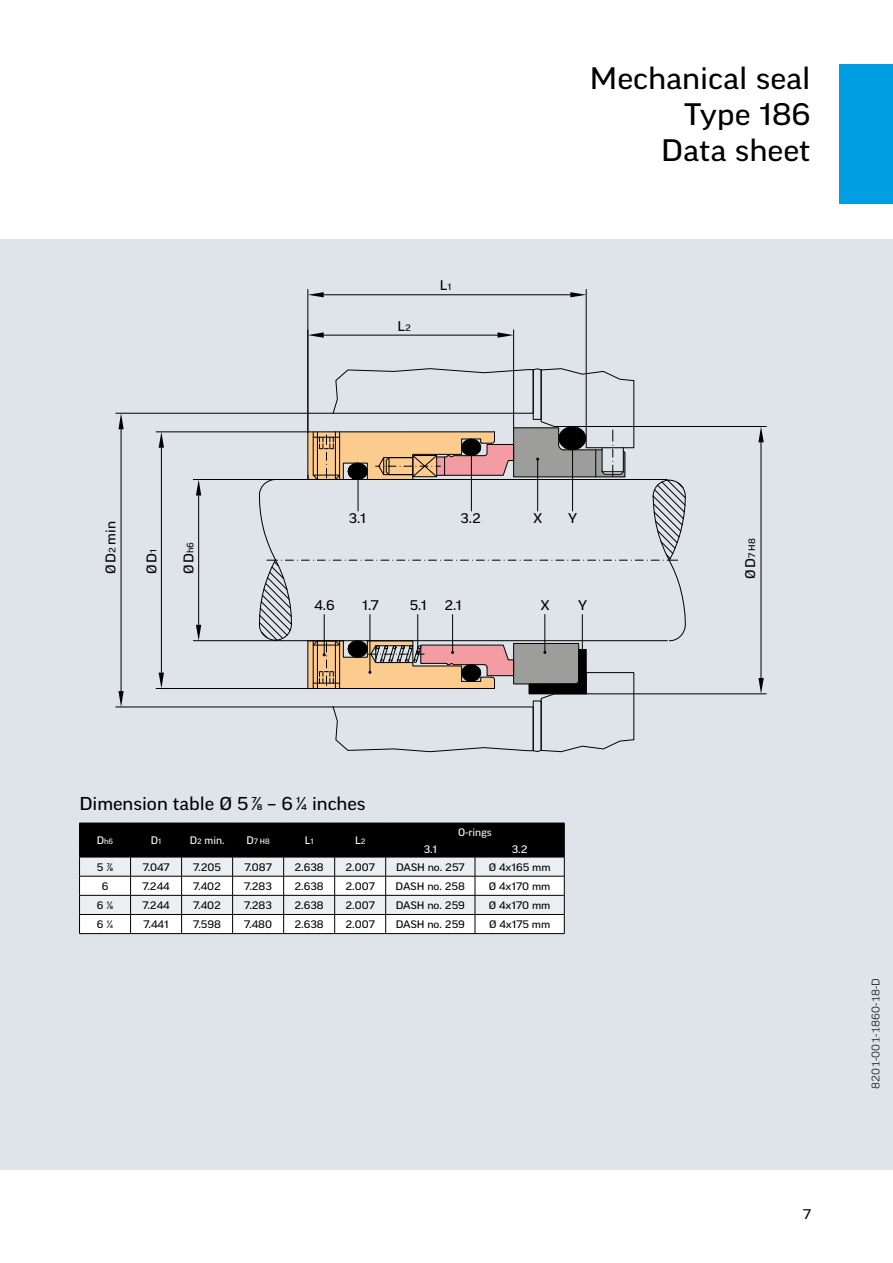
<style>
.page{position:relative;width:893px;height:1263px;background:#fff}
.page>*{position:absolute;margin:0;border:0;box-sizing:border-box;transform-origin:0 0}
.t1{font:expanded 30px/36px "Good Pro";color:#000;text-align:right}
.t2{font:expanded 18px "Good Pro";color:#000}
.t3{font:expanded 13.5px "Good Pro";letter-spacing:.125em;color:#000}
.t4{font:expanded 10.5px "Good Pro";color:#000}
.t5{font:expanded 10.5px "Good Pro";color:#fff;scale:.96 1}
.t6{font:300 expanded 10.5px "Good Pro";color:#000}
.t7{font:expanded 10.5px "Good Pro";color:#fff}
.t8{font:expanded 9px "Good Pro";color:#000}
.t9{font:expanded 7.5px "Good Pro";color:#fff;scale:.96 1}
.s1{font-size:9px}
.s2{font-size:13.5px}
.s3{font-size:10.5px}
.s4{font-size:7.5px}
</style>
<div class="page">
<div style="left:0;top:239px;width:893px;height:931px;background:#dee4e9"></div>
<div style="left:839px;top:65px;width:54px;height:139px;background:#009fe3"></div>
<hr style="left:79px;top:933px;width:52px;height:1px;background:#000">
<hr style="left:131px;top:933px;width:51px;height:1px;background:#000">
<hr style="left:182px;top:933px;width:51px;height:1px;background:#000">
<hr style="left:233px;top:933px;width:51px;height:1px;background:#000">
<hr style="left:284px;top:933px;width:51px;height:1px;background:#000">
<hr style="left:335px;top:933px;width:51px;height:1px;background:#000">
<hr style="left:386px;top:933px;width:89px;height:1px;background:#000">
<hr style="left:475px;top:933px;width:89px;height:1px;background:#000">
<svg style="left:79px;top:823px;width:486px;height:110px"></svg>
<hr style="left:156px;top:431px;width:152px;height:1px;background:#000">
<hr style="left:156px;top:688px;width:152px;height:1px;background:#000">
<hr style="left:116px;top:706px;width:217px;height:1px;background:#000">
<hr style="left:116px;top:413px;width:217px;height:1px;background:#000">
<svg style="left:118px;top:691px;width:6px;height:16px"></svg>
<hr style="left:161px;top:448px;width:1px;height:225px;background:#000">
<hr style="left:121px;top:429px;width:1px;height:262px;background:#000">
<svg style="left:159px;top:673px;width:5px;height:15px"></svg>
<svg style="left:159px;top:432px;width:5px;height:16px"></svg>
<svg style="left:118px;top:413px;width:6px;height:16px"></svg>
<hr style="left:307px;top:289px;width:1px;height:143px;background:#000">
<hr style="left:586px;top:289px;width:1px;height:137px;background:#000">
<hr style="left:324px;top:335px;width:174px;height:1px;background:#000">
<hr style="left:198px;top:495px;width:1px;height:130px;background:#000">
<hr style="left:193px;top:640px;width:88px;height:1px;background:#000">
<svg style="left:196px;top:625px;width:5px;height:16px"></svg>
<svg style="left:308px;top:332px;width:16px;height:6px"></svg>
<hr style="left:193px;top:479px;width:88px;height:1px;background:#000">
<svg style="left:196px;top:480px;width:5px;height:15px"></svg>
<hr style="left:513px;top:330px;width:1px;height:98px;background:#000">
<svg style="left:498px;top:332px;width:16px;height:6px"></svg>
<hr style="left:760px;top:442px;width:1px;height:236px;background:#000">
<hr style="left:586px;top:693px;width:180px;height:1px;background:#000">
<svg style="left:758px;top:678px;width:6px;height:16px"></svg>
<hr style="left:586px;top:426px;width:180px;height:1px;background:#000">
<svg style="left:758px;top:427px;width:6px;height:15px"></svg>
<hr style="left:324px;top:294px;width:246px;height:1px;background:#000">
<svg style="left:308px;top:292px;width:16px;height:5px"></svg>
<svg style="left:570px;top:292px;width:16px;height:5px"></svg>
<svg style="left:258px;top:368px;width:429px;height:385px"></svg>
<p class="t3" style="left:398px;top:318px;width:15px">L<span class="s1">2</span></p>
<p class="t3" style="left:440px;top:278px;width:13px">L<span class="s1">1</span></p>
<h1 class="t1" style="left:590px;top:60px;width:222px">Mechanical seal<br>Type 186<br>Data sheet</h1>
<p class="t3" style="left:103px;top:574px;width:54px;rotate:-90deg">ØD<span class="s1">2</span> min</p>
<p class="t3" style="left:144px;top:574px;width:27px;rotate:-90deg">ØD<span class="s1">1</span></p>
<p class="t3" style="left:349px;top:511px;width:18px">3.1</p>
<p class="t3" style="left:461px;top:511px;width:22px">3.2</p>
<p class="t3" style="left:533px;top:511px;width:11px">X</p>
<p class="t3" style="left:568px;top:511px;width:11px">Y</p>
<p class="t3" style="left:181px;top:574px;width:34px;rotate:-90deg">ØD<span class="s1">h6</span></p>
<p class="t8" style="left:747px;top:579px;width:43px;rotate:-90deg"><span class="s2">ØD</span>7 H8</p>
<p class="t3" style="left:315px;top:598px;width:22px">4.6</p>
<p class="t3" style="left:362px;top:598px;width:18px">1.7</p>
<p class="t3" style="left:410px;top:598px;width:19px">5.1</p>
<p class="t3" style="left:444px;top:598px;width:19px">2.1</p>
<p class="t3" style="left:541px;top:598px;width:11px">X</p>
<p class="t3" style="left:578px;top:598px;width:11px">Y</p>
<h2 class="t2" style="left:79px;top:793px;width:288px">Dimension table Ø 5⅞ – 6¼ inches</h2>
<p class="t9" style="left:97px;top:837px;width:18px"><span class="s3">D</span>h6</p>
<p class="t5" style="left:151px;top:834px;width:12px">D<span class="s4">1</span></p>
<p class="t5" style="left:190px;top:834px;width:38px">D<span class="s4">2</span> min.</p>
<p class="t9" style="left:246px;top:837px;width:26px"><span class="s3">D</span>7 H8</p>
<p class="t5" style="left:305px;top:834px;width:11px">L<span class="s4">1</span></p>
<p class="t5" style="left:355px;top:834px;width:12px">L<span class="s4">2</span></p>
<p class="t5" style="left:458px;top:826px;width:37px">O-rings</p>
<p class="t7" style="left:424px;top:843px;width:15px">3.1</p>
<p class="t7" style="left:512px;top:843px;width:17px">3.2</p>
<p class="t4" style="left:97px;top:861px;width:18px">5 ⅞</p>
<p class="t4" style="left:143px;top:861px;width:28px">7.047</p>
<p class="t4" style="left:193px;top:861px;width:29px">7.205</p>
<p class="t4" style="left:244px;top:861px;width:29px">7.087</p>
<p class="t4" style="left:295px;top:861px;width:31px">2.638</p>
<p class="t4" style="left:346px;top:861px;width:31px">2.007</p>
<p class="t4" style="left:396px;top:861px;width:70px">DASH no. 257</p>
<p class="t4" style="left:489px;top:861px;width:63px">Ø 4x165 mm</p>
<p class="t4" style="left:102px;top:880px;width:8px">6</p>
<p class="t4" style="left:142px;top:880px;width:29px">7.244</p>
<p class="t4" style="left:193px;top:880px;width:29px">7.402</p>
<p class="t4" style="left:244px;top:880px;width:29px">7.283</p>
<p class="t4" style="left:294px;top:880px;width:31px">2.638</p>
<p class="t4" style="left:345px;top:880px;width:31px">2.007</p>
<p class="t4" style="left:396px;top:880px;width:71px">DASH no. 258</p>
<p class="t4" style="left:489px;top:880px;width:63px">Ø 4x170 mm</p>
<p class="t4" style="left:97px;top:899px;width:18px">6 ⅛</p>
<p class="t4" style="left:142px;top:899px;width:29px">7.244</p>
<p class="t4" style="left:193px;top:899px;width:29px">7.402</p>
<p class="t4" style="left:244px;top:899px;width:29px">7.283</p>
<p class="t4" style="left:294px;top:899px;width:31px">2.638</p>
<p class="t4" style="left:345px;top:899px;width:31px">2.007</p>
<p class="t4" style="left:396px;top:899px;width:71px">DASH no. 259</p>
<p class="t4" style="left:489px;top:899px;width:63px">Ø 4x170 mm</p>
<p class="t4" style="left:97px;top:918px;width:18px">6 ¼</p>
<p class="t4" style="left:143px;top:918px;width:27px">7.441</p>
<p class="t4" style="left:193px;top:918px;width:29px">7.598</p>
<p class="t4" style="left:244px;top:918px;width:29px">7.480</p>
<p class="t4" style="left:294px;top:918px;width:31px">2.638</p>
<p class="t4" style="left:345px;top:918px;width:31px">2.007</p>
<p class="t4" style="left:396px;top:918px;width:71px">DASH no. 259</p>
<p class="t4" style="left:489px;top:918px;width:63px">Ø 4x175 mm</p>
<p class="t3" style="left:803px;top:1206px;width:9px">7</p>
<p class="t6" style="left:869px;top:1089px;width:112px;rotate:-90deg">8201-001-1860-18-D</p>
</div>
